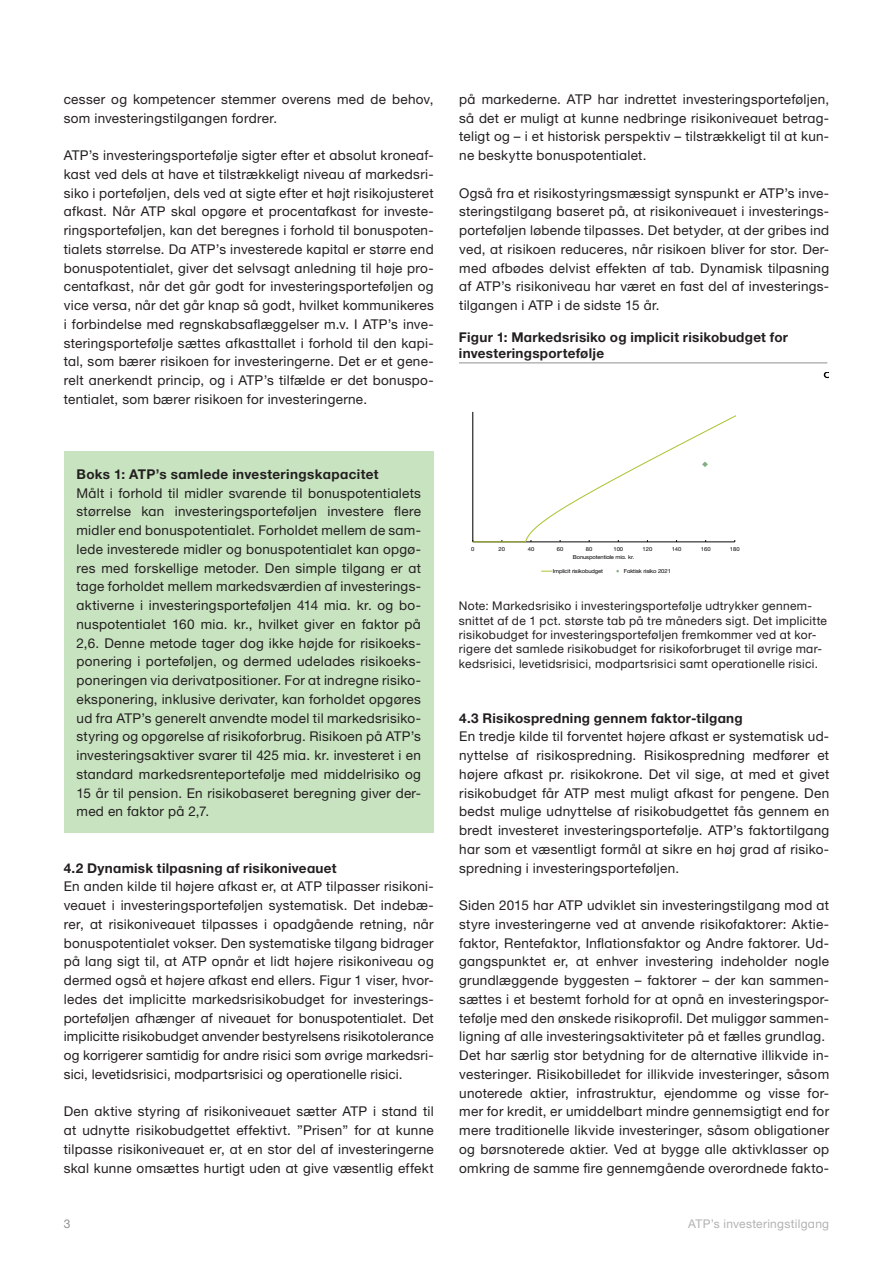
<style>
.page{position:relative;width:893px;height:1263px;background:#fff}
.page>*{position:absolute;margin:0;border:0;box-sizing:border-box;transform-origin:0 0}
.Brødtxt{font:13.5px/18.8px "Helvetica Neue ATP Body";letter-spacing:.02em;color:#231f20;text-align:justify}
.Mellemrubrik{font:700 13.5px "Helvetica Neue ATP Body";letter-spacing:.02em;color:#231f20}
.figurtitel{font:700 13.5px/16.5px "Helvetica Neue ATP Body";letter-spacing:.02em;color:#231f20}
.Boks_overskrift{font:700 13.5px "Helvetica Neue ATP Body";letter-spacing:.03em;color:#231f20}
.Note{font:12px/14.4px "Helvetica Neue ATP Body";letter-spacing:.025em;color:#231f20}
.t1{font:12px "Helvetica Neue ATP Body";letter-spacing:.025em;color:#b0b3b2}
.t2{font:12px "Helvetica Neue ATP Body";color:#8e9290}
.t3{font:300 5.55px "Helvetica Neue ATP Body";letter-spacing:-.02em;color:#000;scale:1.07 1}
</style>
<div class="page">
<div style="left:64px;top:451px;width:370px;height:381px;background:#c8e3c0"></div>
<hr style="left:459px;top:362px;width:368px;height:1px;background:#8e9290">
<svg style="left:824px;top:373px;width:5px;height:5px"></svg>
<hr style="left:473px;top:542px;width:262px;height:1px;background:#000">
<svg style="left:473px;top:412px;width:262px;height:130px"></svg>
<p class="Brødtxt" style="left:64px;top:89px;width:371px">cesser og kompetencer stemmer overens med de behov, som investeringstilgangen fordrer.</p>
<p class="Brødtxt" style="left:64px;top:146px;width:371px">ATP’s investeringsportefølje sigter efter et absolut kroneaf&shy;kast ved dels at have et tilstrækkeligt niveau af markedsri&shy;siko i porteføljen, dels ved at sigte efter et højt risikojusteret afkast. Når ATP skal opgøre et procentafkast for investe&shy;ringsporteføljen, kan det beregnes i forhold til bonuspoten&shy;tialets størrelse. Da ATP’s investerede kapital er større end bonuspotentialet, giver det selvsagt anledning til høje pro&shy;centafkast, når det går godt for investeringsporteføljen og vice versa, når det går knap så godt, hvilket kommunikeres i forbindelse med regnskabsaflæggelser m.v. I ATP’s inve&shy;steringsportefølje sættes afkasttallet i forhold til den kapi&shy;tal, som bærer risikoen for investeringerne. Det er et gene&shy;relt anerkendt princip, og i ATP’s tilfælde er det bonuspo&shy;tentialet, som bærer risikoen for investeringerne.</p>
<h3 class="Boks_overskrift" style="left:77px;top:466px;width:304px">Boks 1: ATP’s samlede investeringskapacitet</h3>
<p class="Brødtxt" style="left:77px;top:483px;width:346px">Målt i forhold til midler svarende til bonuspotentialets størrelse kan investeringsporteføljen investere flere midler end bonuspotentialet. Forholdet mellem de sam&shy;lede investerede midler og bonuspotentialet kan opgø&shy;res med forskellige metoder. Den simple tilgang er at tage forholdet mellem markedsværdien af investerings&shy;aktiverne i investeringsporteføljen 414 mia. kr. og bo&shy;nuspotentialet 160 mia. kr., hvilket giver en faktor på 2,6. Denne metode tager dog ikke højde for risikoeks&shy;ponering i porteføljen, og dermed udelades risikoeks&shy;poneringen via derivatpositioner. For at indregne risiko&shy;eksponering, inklusive derivater, kan forholdet opgøres ud fra ATP’s generelt anvendte model til markedsrisiko&shy;styring og opgørelse af risikoforbrug. Risikoen på ATP’s investeringsaktiver svarer til 425 mia. kr. investeret i en standard markedsrenteportefølje med middelrisiko og 15 år til pension. En risikobaseret beregning giver der&shy;med en faktor på 2,7.</p>
<h3 class="Mellemrubrik" style="left:64px;top:859px;width:274px">4.2 Dynamisk tilpasning af risikoniveauet</h3>
<p class="Brødtxt" style="left:64px;top:877px;width:371px">En anden kilde til højere afkast er, at ATP tilpasser risikoni&shy;veauet i investeringsporteføljen systematisk. Det indebæ&shy;rer, at risikoniveauet tilpasses i opadgående retning, når bonuspotentialet vokser. Den systematiske tilgang bidrager på lang sigt til, at ATP opnår et lidt højere risikoniveau og dermed også et højere afkast end ellers. Figur 1 viser, hvor&shy;ledes det implicitte markedsrisikobudget for investerings&shy;porteføljen afhænger af niveauet for bonuspotentialet. Det implicitte risikobudget anvender bestyrelsens risikotolerance og korrigerer samtidig for andre risici som øvrige markedsri&shy;sici, levetidsrisici, modpartsrisici og operationelle risici.</p>
<p class="Brødtxt" style="left:64px;top:1102px;width:371px">Den aktive styring af risikoniveauet sætter ATP i stand til at udnytte risikobudgettet effektivt. ”Prisen” for at kunne tilpasse risikoniveauet er, at en stor del af investeringerne skal kunne omsættes hurtigt uden at give væsentlig effekt</p>
<p class="Brødtxt" style="left:459px;top:89px;width:371px">på markederne. ATP har indrettet investeringsporteføljen, så det er muligt at kunne nedbringe risikoniveauet betrag&shy;teligt og – i et historisk perspektiv – tilstrækkeligt til at kun&shy;ne beskytte bonuspotentialet.</p>
<p class="Brødtxt" style="left:459px;top:183px;width:371px">Også fra et risikostyringsmæssigt synspunkt er ATP’s inve&shy;steringstilgang baseret på, at risikoniveauet i investerings&shy;porteføljen løbende tilpasses. Det betyder, at der gribes ind ved, at risikoen reduceres, når risikoen bliver for stor. Der&shy;med afbødes delvist effekten af tab. Dynamisk tilpasning af ATP’s risikoniveau har været en fast del af investerings&shy;tilgangen i ATP i de sidste 15 år.</p>
<h3 class="figurtitel" style="left:459px;top:328px;width:331px">Figur 1: Markedsrisiko og implicit risikobudget for investeringsportefølje</h3>
<p class="t3" style="left:471px;top:545px;width:5px">0</p>
<p class="t3" style="left:499px;top:545px;width:8px">20</p>
<p class="t3" style="left:528px;top:545px;width:8px">40</p>
<p class="t3" style="left:557px;top:545px;width:8px">60</p>
<p class="t3" style="left:586px;top:545px;width:8px">80</p>
<p class="t3" style="left:613px;top:545px;width:11px">100</p>
<p class="t3" style="left:643px;top:545px;width:11px">120</p>
<p class="t3" style="left:672px;top:545px;width:11px">140</p>
<p class="t3" style="left:701px;top:545px;width:11px">160</p>
<p class="t3" style="left:730px;top:545px;width:11px">180</p>
<p class="t3" style="left:573px;top:554px;width:59px">Bonuspotentiale mia. kr.</p>
<p class="t3" style="left:553px;top:568px;width:48px">Implicit risikobudget</p>
<p class="t3" style="left:624px;top:568px;width:46px">Faktisk risiko 2021</p>
<p class="Note" style="left:459px;top:598px;width:369px">Note: Markedsrisiko i investeringsportefølje udtrykker gennem&shy;snittet af de 1 pct. største tab på tre måneders sigt. Det implicitte risikobudget for investeringsporteføljen fremkommer ved at kor&shy;rigere det samlede risikobudget for risikoforbruget til øvrige mar&shy;kedsrisici, levetidsrisici, modpartsrisici samt operationelle risici.</p>
<h3 class="Mellemrubrik" style="left:459px;top:709px;width:285px">4.3 Risikospredning gennem faktor-tilgang</h3>
<p class="Brødtxt" style="left:459px;top:727px;width:371px">En tredje kilde til forventet højere afkast er systematisk ud&shy;nyttelse af risikospredning. Risikospredning medfører et højere afkast pr. risikokrone. Det vil sige, at med et givet risikobudget får ATP mest muligt afkast for pengene. Den bedst mulige udnyttelse af risikobudgettet fås gennem en bredt investeret investeringsportefølje. ATP’s faktortilgang har som et væsentligt formål at sikre en høj grad af risiko&shy;spredning i investeringsporteføljen.</p>
<p class="Brødtxt" style="left:459px;top:896px;width:371px">Siden 2015 har ATP udviklet sin investeringstilgang mod at styre investeringerne ved at anvende risikofaktorer: Aktie&shy;faktor, Rentefaktor, Inflationsfaktor og Andre faktorer. Ud&shy;gangspunktet er, at enhver investering indeholder nogle grundlæggende byggesten – faktorer – der kan sammen&shy;sættes i et bestemt forhold for at opnå en investeringspor&shy;tefølje med den ønskede risikoprofil. Det muliggør sammen&shy;ligning af alle investeringsaktiviteter på et fælles grundlag.</p>
<p class="Brødtxt" style="left:459px;top:1046px;width:371px">Det har særlig stor betydning for de alternative illikvide in&shy;vesteringer. Risikobilledet for illikvide investeringer, såsom unoterede aktier, infrastruktur, ejendomme og visse for&shy;mer for kredit, er umiddelbart mindre gennemsigtigt end for mere traditionelle likvide investeringer, såsom obligationer og børsnoterede aktier. Ved at bygge alle aktivklasser op omkring de samme fire gennemgående overordnede fakto-</p>
<p class="t2" style="left:64px;top:1216px;width:8px">3</p>
<p class="t1" style="left:688px;top:1216px;width:142px">ATP’s investeringstilgang</p>
</div>
